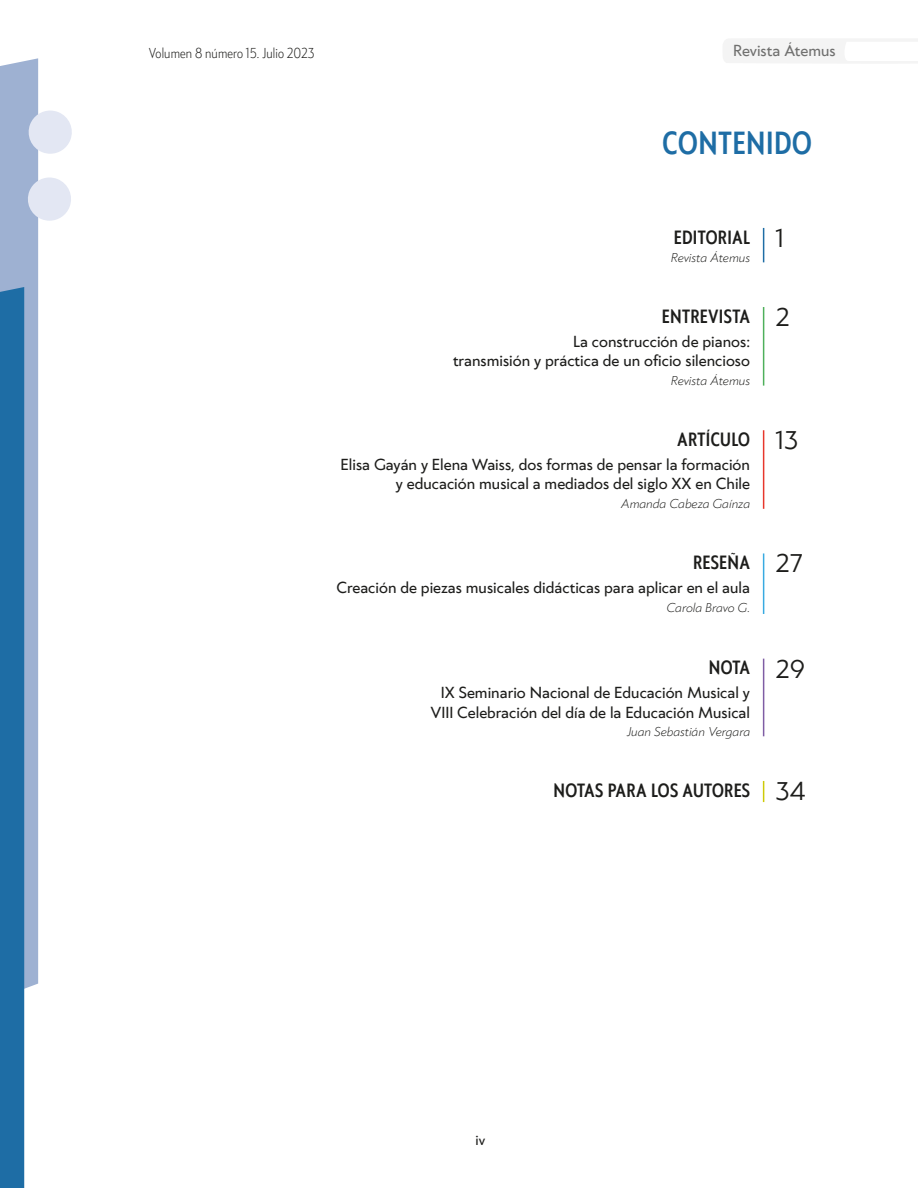
<style>
.page{position:relative;width:918px;height:1188px;background:#fff}
.page>*{position:absolute;margin:0;border:0;box-sizing:border-box;transform-origin:0 0}
.t1{font:500 30px "Klein Condensed";letter-spacing:.02em;color:#1e6da5}
.t2{font:24px "Klein";color:#1d1d1b}
.t3{font:500 18px "Klein Condensed";letter-spacing:.02em;color:#1d1d1b}
.t4{font:15px/19.5px "Klein";color:#1d1d1b;text-align:right}
.t5{font:15px "Klein";color:#70706f}
.t6{font:300 13.5px "Klein Condensed";letter-spacing:.01em;color:#1d1d1b}
.t7{font:13.5px "Klein";color:#1d1d1b}
.t8{font:italic 300 12px "Klein";color:#1d1d1b}
.s1{font-family:"Klein";font-weight:400;font-size:24px}
</style>
<div class="page">
<svg style="left:723px;top:39px;width:195px;height:24px"></svg>
<svg style="left:0;top:58px;width:72px;height:1130px"></svg>
<hr style="left:763px;top:553px;width:1px;height:61px;background:#38aae1">
<hr style="left:763px;top:659px;width:1px;height:77px;background:#7f5da4">
<svg style="left:763px;top:781px;width:1px;height:21px"></svg>
<hr style="left:763px;top:430px;width:1px;height:79px;background:#e7372c">
<hr style="left:763px;top:307px;width:1px;height:79px;background:#4eb05b">
<hr style="left:763px;top:228px;width:1px;height:34px;background:#1e6da5">
<p class="t6" style="left:149px;top:43px;width:167px">Volumen 8 número 15. Julio 2023</p>
<p class="t5" style="left:733px;top:39px;width:104px">Revista Átemus</p>
<h1 class="t1" style="left:663px;top:120px;width:151px">CONTENIDO</h1>
<p class="t3" style="left:674px;top:223px;width:78px">EDITORIAL</p>
<p class="t8" style="left:671px;top:249px;width:81px">Revista Átemus</p>
<p class="t3" style="left:662px;top:303px;width:90px">ENTREVISTA</p>
<p class="t4" style="left:453px;top:331px;width:299px">La construcción de pianos:<br>transmisión y práctica de un oficio silencioso</p>
<p class="t8" style="left:671px;top:371px;width:81px">Revista Átemus</p>
<p class="t3" style="left:677px;top:426px;width:75px">ARTÍCULO</p>
<p class="t4" style="left:341px;top:454px;width:411px">Elisa Gayán y Elena Waiss, dos formas de pensar la formación y educación musical a mediados del siglo XX en Chile</p>
<p class="t8" style="left:621px;top:494px;width:131px">Amanda Cabeza Gaínza</p>
<p class="t3" style="left:693px;top:549px;width:59px">RESEÑA</p>
<p class="t4" style="left:336px;top:577px;width:415px">Creación de piezas musicales didácticas para aplicar en el aula</p>
<p class="t8" style="left:666px;top:598px;width:85px">Carola Bravo G.</p>
<p class="t3" style="left:709px;top:654px;width:43px">NOTA</p>
<p class="t4" style="left:430px;top:682px;width:321px">IX Seminario Nacional de Educación Musical y<br>VIII Celebración del día de la Educación Musical</p>
<p class="t8" style="left:627px;top:723px;width:124px">Juan Sebastián Vergara</p>
<h2 class="t2" style="left:776px;top:220px;width:10px">1</h2>
<h2 class="t2" style="left:776px;top:299px;width:16px">2</h2>
<h2 class="t2" style="left:776px;top:422px;width:24px">13</h2>
<h2 class="t2" style="left:776px;top:545px;width:29px">27</h2>
<h2 class="t2" style="left:776px;top:651px;width:31px">29</h2>
<p class="t3" style="left:553px;top:776px;width:254px">NOTAS PARA LOS AUTORES <span class="s1">34</span></p>
<p class="t7" style="left:475px;top:1130px;width:11px">iv</p>
</div>
